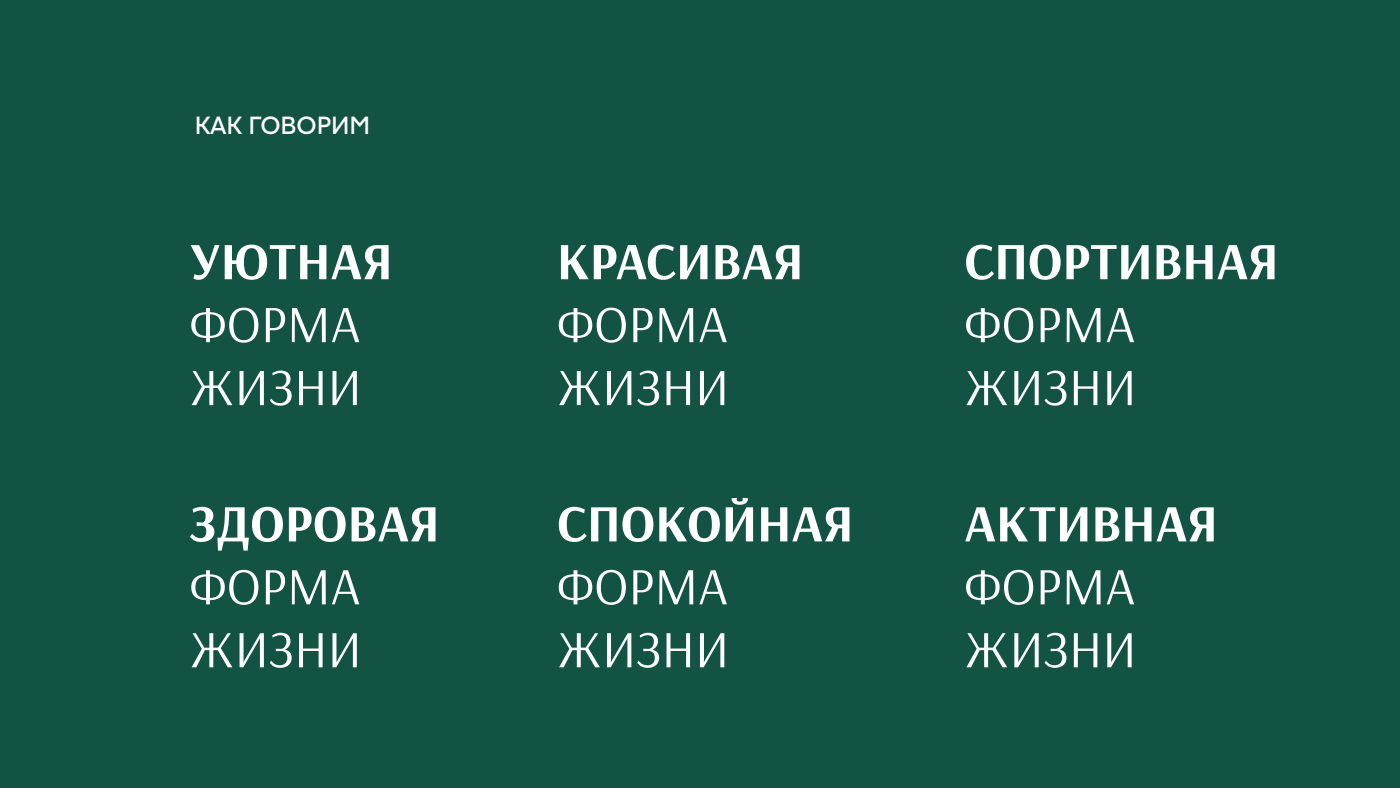
<style>
.page{position:relative;width:1400px;height:788px;background:#135343}
.page>*{position:absolute;margin:0;border:0;box-sizing:border-box;transform-origin:0 0}
.t1{font:52.41px/62.9px "Arsenal";color:#fff}
.t2{font:700 52.41px "Arsenal";color:#fff}
.t3{font:500 24.5px "Frederik";letter-spacing:-.005em;color:#fff}
</style>
<div class="page">
<p class="t3" style="left:195px;top:111px;width:177px">КАК ГОВОРИМ</p>
<p class="t2" style="left:189px;top:229px;width:205px">УЮТНАЯ</p>
<p class="t1" style="left:189px;top:293px;width:174px">ФОРМА<br>ЖИЗНИ</p>
<p class="t2" style="left:189px;top:491px;width:252px">ЗДОРОВАЯ</p>
<p class="t1" style="left:189px;top:555px;width:174px">ФОРМА<br>ЖИЗНИ</p>
<p class="t2" style="left:557px;top:229px;width:248px">КРАСИВАЯ</p>
<p class="t1" style="left:557px;top:293px;width:174px">ФОРМА<br>ЖИЗНИ</p>
<p class="t2" style="left:557px;top:491px;width:298px">СПОКОЙНАЯ</p>
<p class="t1" style="left:557px;top:555px;width:174px">ФОРМА<br>ЖИЗНИ</p>
<p class="t2" style="left:964px;top:229px;width:316px">СПОРТИВНАЯ</p>
<p class="t1" style="left:964px;top:293px;width:174px">ФОРМА<br>ЖИЗНИ</p>
<p class="t2" style="left:964px;top:491px;width:255px">АКТИВНАЯ</p>
<p class="t1" style="left:964px;top:555px;width:174px">ФОРМА<br>ЖИЗНИ</p>
</div>
